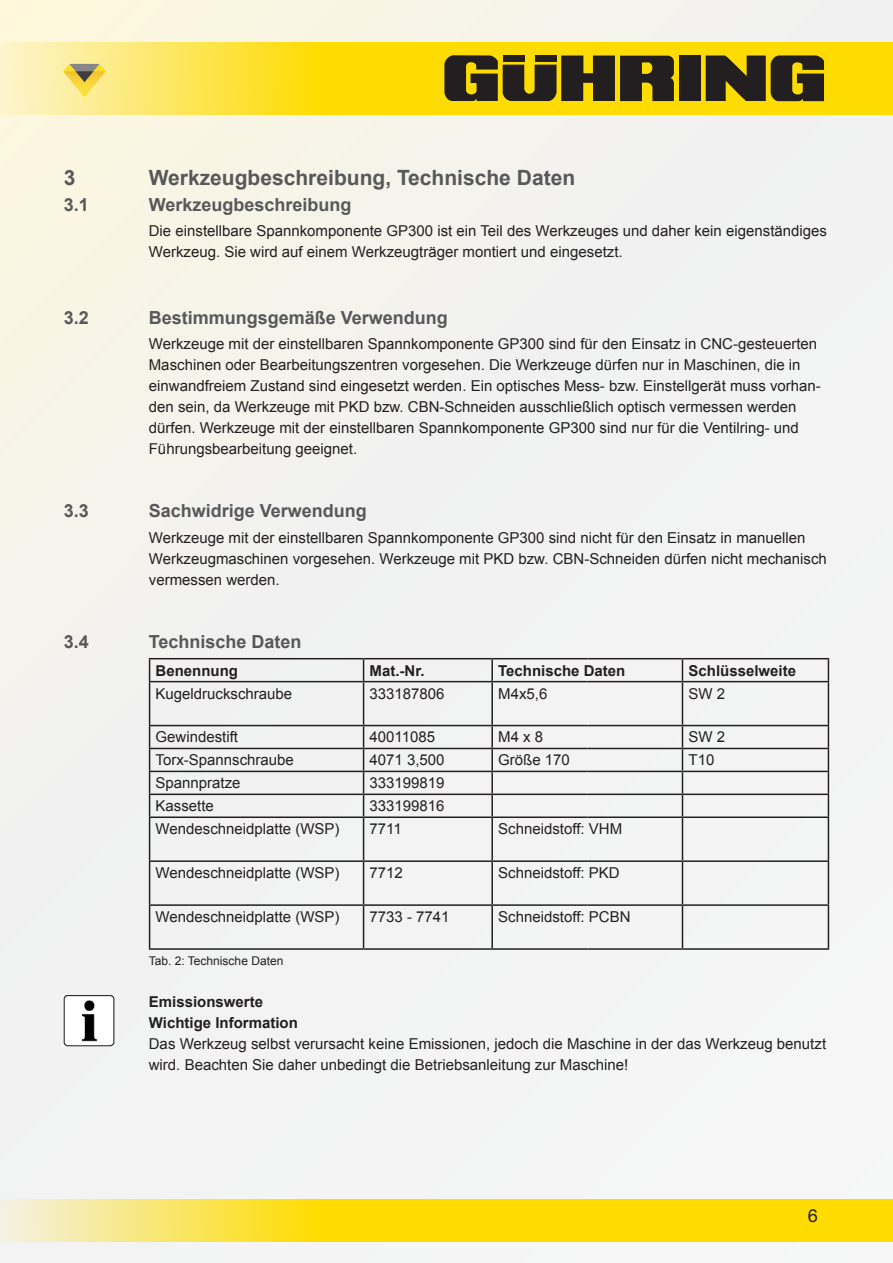
<style>
.page{position:relative;width:893px;height:1263px;background:#fff}
.page>*{position:absolute;margin:0;border:0;box-sizing:border-box;transform-origin:0 0}
.t1{font:700 21px "Arial";color:#57585a}
.t2{font:700 18px "Arial";color:#57585a}
.t3{font:18px "Helvetica Neue LTW1 G";color:#231f20}
.t4{font:15px/21px "Arial";color:#231f20}
.t5{font:700 15px/21px "Arial";color:#231f20}
.t6{font:12px "Arial";color:#231f20}
</style>
<div class="page">
<div style="left:0;top:0;width:893px;height:1263px;background:linear-gradient(to right,#f4f2eb,#f2f3f5)"></div>
<svg style="left:0;top:43px;width:893px;height:72px;background:#fde12f"></svg>
<svg style="left:0;top:1199px;width:893px;height:43px;background:#fcdf29"></svg>
<div style="left:679px;top:56px;width:22px;height:45px;background:#231f20"></div>
<svg style="left:706px;top:55px;width:118px;height:46px;background:#4f4419"></svg>
<svg style="left:444px;top:55px;width:230px;height:46px;background:#554a18"></svg>
<img style="left:64px;top:64px;width:43px;height:42px">
<hr style="left:149px;top:658px;width:215px;height:1px;background:#231f20">
<svg style="left:149px;top:659px;width:1px;height:22px"></svg>
<hr style="left:364px;top:658px;width:128px;height:1px;background:#231f20">
<svg style="left:363px;top:659px;width:1px;height:22px"></svg>
<hr style="left:492px;top:658px;width:95px;height:1px;background:#231f20">
<hr style="left:491px;top:659px;width:2px;height:22px;background:#231f20">
<hr style="left:587px;top:658px;width:95px;height:1px;background:#231f20">
<hr style="left:682px;top:658px;width:147px;height:1px;background:#231f20">
<svg style="left:682px;top:659px;width:1px;height:22px"></svg>
<svg style="left:828px;top:659px;width:1px;height:22px"></svg>
<hr style="left:149px;top:681px;width:215px;height:1px;background:#231f20">
<hr style="left:149px;top:682px;width:1px;height:43px;background:#231f20">
<hr style="left:364px;top:681px;width:128px;height:1px;background:#231f20">
<hr style="left:363px;top:682px;width:1px;height:43px;background:#231f20">
<hr style="left:492px;top:681px;width:95px;height:1px;background:#231f20">
<hr style="left:491px;top:682px;width:2px;height:43px;background:#231f20">
<hr style="left:587px;top:681px;width:95px;height:1px;background:#231f20">
<hr style="left:682px;top:681px;width:147px;height:1px;background:#231f20">
<hr style="left:682px;top:682px;width:1px;height:43px;background:#231f20">
<hr style="left:828px;top:682px;width:1px;height:43px;background:#231f20">
<hr style="left:149px;top:725px;width:215px;height:1px;background:#231f20">
<hr style="left:364px;top:725px;width:128px;height:1px;background:#231f20">
<hr style="left:492px;top:725px;width:95px;height:1px;background:#231f20">
<hr style="left:491px;top:726px;width:2px;height:22px;background:#231f20">
<hr style="left:587px;top:725px;width:95px;height:1px;background:#231f20">
<hr style="left:682px;top:725px;width:147px;height:1px;background:#231f20">
<hr style="left:149px;top:748px;width:215px;height:1px;background:#231f20">
<hr style="left:364px;top:748px;width:128px;height:1px;background:#231f20">
<hr style="left:492px;top:748px;width:95px;height:1px;background:#231f20">
<hr style="left:491px;top:749px;width:2px;height:22px;background:#231f20">
<hr style="left:587px;top:748px;width:95px;height:1px;background:#231f20">
<hr style="left:682px;top:748px;width:147px;height:1px;background:#231f20">
<hr style="left:149px;top:771px;width:215px;height:1px;background:#231f20">
<hr style="left:364px;top:771px;width:128px;height:1px;background:#231f20">
<hr style="left:492px;top:771px;width:95px;height:1px;background:#231f20">
<hr style="left:491px;top:772px;width:2px;height:21px;background:#231f20">
<hr style="left:587px;top:771px;width:95px;height:1px;background:#231f20">
<hr style="left:682px;top:771px;width:147px;height:1px;background:#231f20">
<hr style="left:149px;top:793px;width:215px;height:2px;background:#231f20">
<svg style="left:149px;top:726px;width:1px;height:90px"></svg>
<hr style="left:364px;top:793px;width:128px;height:2px;background:#231f20">
<svg style="left:363px;top:726px;width:1px;height:90px"></svg>
<hr style="left:492px;top:793px;width:95px;height:2px;background:#231f20">
<hr style="left:491px;top:795px;width:2px;height:21px;background:#231f20">
<hr style="left:587px;top:793px;width:95px;height:2px;background:#231f20">
<hr style="left:682px;top:793px;width:147px;height:2px;background:#231f20">
<svg style="left:682px;top:726px;width:1px;height:90px"></svg>
<svg style="left:828px;top:726px;width:1px;height:90px"></svg>
<hr style="left:149px;top:816px;width:215px;height:2px;background:#231f20">
<hr style="left:149px;top:818px;width:1px;height:42px;background:#231f20">
<hr style="left:364px;top:816px;width:128px;height:2px;background:#231f20">
<hr style="left:363px;top:818px;width:1px;height:42px;background:#231f20">
<hr style="left:492px;top:816px;width:95px;height:2px;background:#231f20">
<hr style="left:491px;top:818px;width:2px;height:42px;background:#231f20">
<hr style="left:587px;top:816px;width:95px;height:2px;background:#231f20">
<hr style="left:682px;top:816px;width:147px;height:2px;background:#231f20">
<hr style="left:682px;top:818px;width:1px;height:42px;background:#231f20">
<hr style="left:828px;top:818px;width:1px;height:42px;background:#231f20">
<hr style="left:149px;top:860px;width:215px;height:2px;background:#231f20">
<hr style="left:149px;top:862px;width:1px;height:42px;background:#231f20">
<hr style="left:364px;top:860px;width:128px;height:2px;background:#231f20">
<hr style="left:363px;top:862px;width:1px;height:42px;background:#231f20">
<hr style="left:492px;top:860px;width:95px;height:2px;background:#231f20">
<hr style="left:491px;top:862px;width:2px;height:42px;background:#231f20">
<hr style="left:587px;top:860px;width:95px;height:2px;background:#231f20">
<hr style="left:682px;top:860px;width:147px;height:2px;background:#231f20">
<hr style="left:682px;top:862px;width:1px;height:42px;background:#231f20">
<hr style="left:828px;top:862px;width:1px;height:42px;background:#231f20">
<hr style="left:149px;top:904px;width:215px;height:2px;background:#231f20">
<hr style="left:149px;top:906px;width:1px;height:42px;background:#231f20">
<hr style="left:364px;top:904px;width:128px;height:2px;background:#231f20">
<hr style="left:363px;top:906px;width:1px;height:42px;background:#231f20">
<hr style="left:492px;top:904px;width:95px;height:2px;background:#231f20">
<hr style="left:491px;top:906px;width:2px;height:42px;background:#231f20">
<hr style="left:587px;top:904px;width:95px;height:2px;background:#231f20">
<hr style="left:682px;top:904px;width:147px;height:2px;background:#231f20">
<hr style="left:682px;top:906px;width:1px;height:42px;background:#231f20">
<hr style="left:828px;top:906px;width:1px;height:42px;background:#231f20">
<hr style="left:149px;top:948px;width:215px;height:2px;background:#231f20">
<hr style="left:364px;top:948px;width:128px;height:2px;background:#231f20">
<hr style="left:492px;top:948px;width:95px;height:2px;background:#231f20">
<hr style="left:587px;top:948px;width:95px;height:2px;background:#231f20">
<hr style="left:682px;top:948px;width:147px;height:2px;background:#231f20">
<img style="left:64px;top:996px;width:51px;height:51px">
<h1 class="t1" style="left:64px;top:163px;width:13px">3</h1>
<h1 class="t1" style="left:149px;top:163px;width:428px">Werkzeugbeschreibung, Technische Daten</h1>
<p class="t2" style="left:64px;top:192px;width:27px">3.1</p>
<p class="t2" style="left:149px;top:192px;width:204px">Werkzeugbeschreibung</p>
<p class="t4" style="left:149px;top:220px;width:680px">Die einstellbare Spannkomponente GP300 ist ein Teil des Werkzeuges und daher kein eigenständiges<br>Werkzeug. Sie wird auf einem Werkzeugträger montiert und eingesetzt.</p>
<p class="t2" style="left:64px;top:305px;width:27px">3.2</p>
<p class="t2" style="left:149px;top:305px;width:301px">Bestimmungsgemäße Verwendung</p>
<p class="t4" style="left:149px;top:334px;width:673px">Werkzeuge mit der einstellbaren Spannkomponente GP300 sind für den Einsatz in CNC-gesteuerten Maschinen oder Bearbeitungszentren vorgesehen. Die Werkzeuge dürfen nur in Maschinen, die in einwandfreiem Zustand sind eingesetzt werden. Ein optisches Mess- bzw. Einstellgerät muss vorhan&shy;den sein, da Werkzeuge mit PKD bzw. CBN-Schneiden ausschließlich optisch vermessen werden dürfen. Werkzeuge mit der einstellbaren Spannkomponente GP300 sind nur für die Ventilring- und Führungsbearbeitung geeignet.</p>
<p class="t2" style="left:64px;top:498px;width:27px">3.3</p>
<p class="t2" style="left:149px;top:498px;width:220px">Sachwidrige Verwendung</p>
<p class="t4" style="left:149px;top:527px;width:680px">Werkzeuge mit der einstellbaren Spannkomponente GP300 sind nicht für den Einsatz in manuellen<br>Werkzeugmaschinen vorgesehen. Werkzeuge mit PKD bzw. CBN-Schneiden dürfen nicht mechanisch vermessen werden.</p>
<p class="t2" style="left:64px;top:629px;width:27px">3.4</p>
<p class="t2" style="left:149px;top:629px;width:154px">Technische Daten</p>
<p class="t5" style="left:156px;top:660px;width:84px">Benennung</p>
<p class="t5" style="left:370px;top:660px;width:57px">Mat.-Nr.</p>
<p class="t5" style="left:498px;top:660px;width:129px">Technische Daten</p>
<p class="t5" style="left:688px;top:660px;width:109px">Schlüsselweite</p>
<p class="t4" style="left:156px;top:683px;width:138px">Kugeldruckschraube</p>
<p class="t4" style="left:370px;top:683px;width:77px">333187806</p>
<p class="t4" style="left:498px;top:683px;width:51px">M4x5,6</p>
<p class="t4" style="left:688px;top:683px;width:38px">SW 2</p>
<p class="t4" style="left:156px;top:727px;width:84px">Gewindestift</p>
<p class="t4" style="left:370px;top:727px;width:67px">40011085</p>
<p class="t4" style="left:498px;top:727px;width:47px">M4 x 8</p>
<p class="t4" style="left:688px;top:727px;width:38px">SW 2</p>
<p class="t4" style="left:156px;top:749px;width:140px">Torx-Spannschraube</p>
<p class="t4" style="left:370px;top:749px;width:77px">4071 3,500</p>
<p class="t4" style="left:498px;top:749px;width:73px">Größe 170</p>
<p class="t4" style="left:688px;top:749px;width:27px">T10</p>
<p class="t4" style="left:156px;top:772px;width:87px">Spannpratze</p>
<p class="t4" style="left:370px;top:772px;width:77px">333199819</p>
<p class="t4" style="left:156px;top:795px;width:60px">Kassette</p>
<p class="t4" style="left:370px;top:795px;width:77px">333199816</p>
<p class="t4" style="left:156px;top:818px;width:185px">Wendeschneidplatte (WSP)</p>
<p class="t4" style="left:370px;top:818px;width:34px">7711</p>
<p class="t4" style="left:498px;top:818px;width:125px">Schneidstoff: VHM</p>
<p class="t4" style="left:156px;top:862px;width:185px">Wendeschneidplatte (WSP)</p>
<p class="t4" style="left:370px;top:862px;width:35px">7712</p>
<p class="t4" style="left:498px;top:862px;width:123px">Schneidstoff: PKD</p>
<p class="t4" style="left:156px;top:906px;width:185px">Wendeschneidplatte (WSP)</p>
<p class="t4" style="left:370px;top:906px;width:82px">7733 - 7741</p>
<p class="t4" style="left:498px;top:906px;width:134px">Schneidstoff: PCBN</p>
<p class="t6" style="left:149px;top:952px;width:136px">Tab. 2: Technische Daten</p>
<p class="t5" style="left:149px;top:991px;width:151px">Emissionswerte<br>Wichtige Information</p>
<p class="t4" style="left:149px;top:1033px;width:679px">Das Werkzeug selbst verursacht keine Emissionen, jedoch die Maschine in der das Werkzeug benutzt wird. Beachten Sie daher unbedingt die Betriebsanleitung zur Maschine!</p>
<p class="t3" style="left:808px;top:1204px;width:12px">6</p>
</div>
